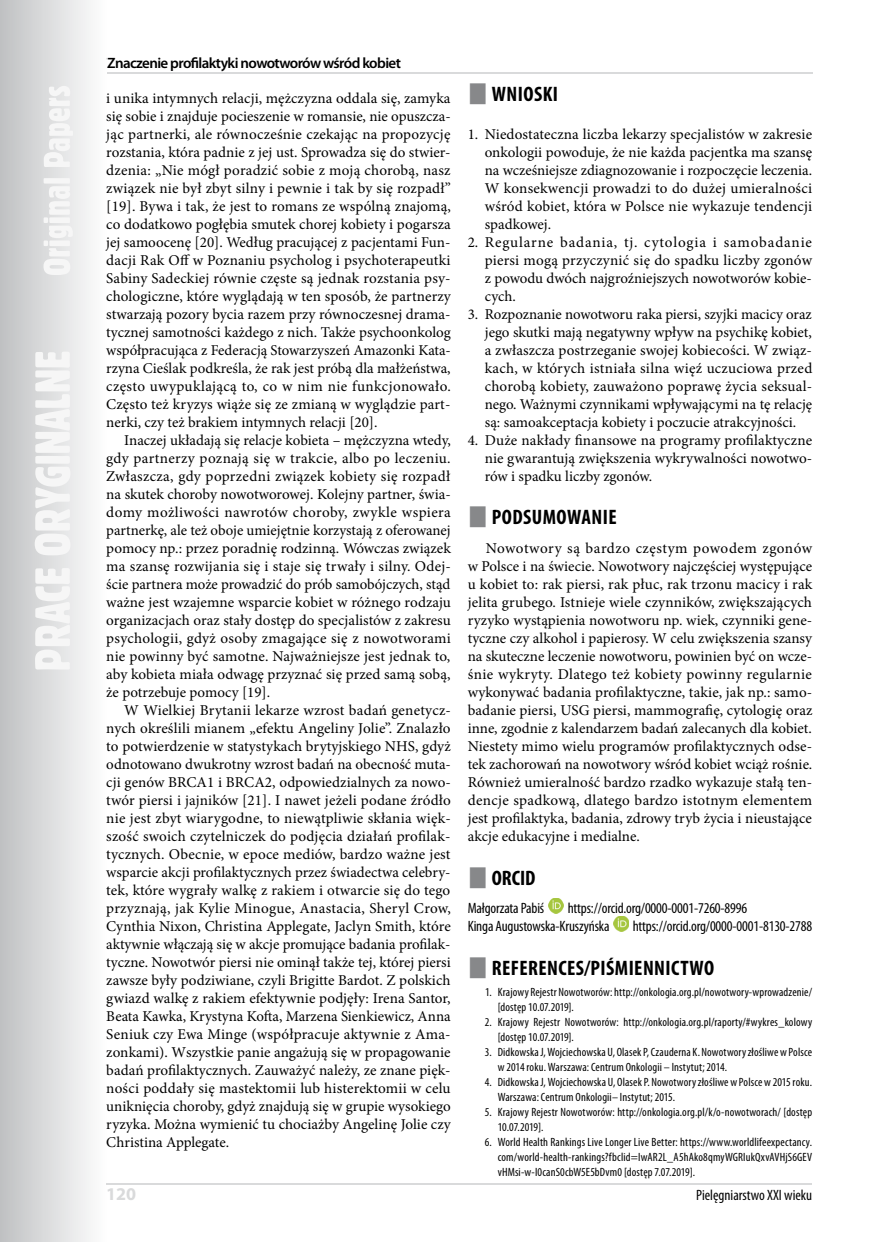
<style>
.page{position:relative;width:876px;height:1242px;background:#fff}
.page>*{position:absolute;margin:0;border:0;box-sizing:border-box;transform-origin:0 0}
.t1{font:700 condensed 21px "Myriad Pro";letter-spacing:.02em;color:#000}
.t2{font:700 18px "Myriad Pro";color:#d9dadb}
.t3{font:15px/18px "Minion Pro";color:#000;text-align:justify}
.t4{font:condensed 15px/18px "Myriad Pro";letter-spacing:-.01em;color:#000}
.t5{font:600 15px "Myriad Pro";letter-spacing:-.005em;color:#000}
.t6{font:600 15px "Myriad Pro";letter-spacing:-.025em;color:#000}
.t7{font:condensed 12px/15px "Myriad Pro";letter-spacing:.01em;color:#000}
</style>
<div class="page">
<div style="left:0;top:0;width:107px;height:1242px;background:linear-gradient(to right,#c0c1c3,#feffff)"></div>
<hr style="left:106px;top:0;width:2px;height:1242px;background:#fefefe">
<svg style="left:35px;top:86px;width:38px;height:583px"></svg>
<hr style="left:106px;top:1183px;width:706px;height:2px;background:#d9dadb">
<hr style="left:107px;top:72px;width:705px;height:2px;background:#d9dadb">
<img style="left:549px;top:898px;width:14px;height:15px">
<img style="left:614px;top:916px;width:15px;height:15px">
<p class="t6" style="left:107px;top:53px;width:295px">Znaczenie profilaktyki nowotworów wśród kobiet</p>
<p class="t5" style="left:107px;top:53px;width:347px">The importance of ca cers prophylaxis among women</p>
<p class="t3" style="left:106px;top:89px;width:346px">i unika intymnych relacji, mężczyzna oddala się, zamyka się sobie i znajduje pocieszenie w romansie, nie opuszcza&shy;jąc partnerki, ale równocześnie czekając na propozycję rozstania, która padnie z jej ust. Sprowadza się do stwier&shy;dzenia: „Nie mógł poradzić sobie z moją chorobą, nasz związek nie był zbyt silny i pewnie i tak by się rozpadł” [19]. Bywa i tak, że jest to romans ze wspólną znajomą, co dodatkowo pogłębia smutek chorej kobiety i pogarsza jej samoocenę [20]. Według pracującej z pacjentami Fun&shy;dacji Rak Off w Poznaniu psycholog i psychoterapeutki Sabiny Sadeckiej równie częste są jednak rozstania psy&shy;chologiczne, które wyglądają w ten sposób, że partnerzy stwarzają pozory bycia razem przy równoczesnej drama&shy;tycznej samotności każdego z nich. Także psychoonkolog współpracująca z Federacją Stowarzyszeń Amazonki Kata&shy;rzyna Cieślak podkreśla, że rak jest próbą dla małżeństwa, często uwypuklającą to, co w nim nie funkcjonowało.<br>Często też kryzys wiąże się ze zmianą w wyglądzie part&shy;nerki, czy też brakiem intymnych relacji [20].</p>
<p class="t3" style="left:106px;top:431px;width:346px;text-indent:18px">Inaczej układają się relacje kobieta – mężczyzna wtedy, gdy partnerzy poznają się w trakcie, albo po leczeniu.<br>Zwłaszcza, gdy poprzedni związek kobiety się rozpadł na skutek choroby nowotworowej. Kolejny partner, świa&shy;domy możliwości nawrotów choroby, zwykle wspiera partnerkę, ale też oboje umiejętnie korzystają z oferowanej pomocy np.: przez poradnię rodzinną. Wówczas związek ma szansę rozwijania się i staje się trwały i silny. Odej&shy;ście partnera może prowadzić do prób samobójczych, stąd ważne jest wzajemne wsparcie kobiet w różnego rodzaju organizacjach oraz stały dostęp do specjalistów z zakresu psychologii, gdyż osoby zmagające się z nowotworami nie powinny być samotne. Najważniejsze jest jednak to, aby kobieta miała odwagę przyznać się przed samą sobą, że potrzebuje pomocy [19].</p>
<p class="t3" style="left:106px;top:701px;width:346px;text-indent:18px">W Wielkiej Brytanii lekarze wzrost badań genetycz&shy;nych określili mianem „efektu Angeliny Jolie”. Znalazło to potwierdzenie w statystykach brytyjskiego NHS, gdyż odnotowano dwukrotny wzrost badań na obecność muta&shy;cji genów BRCA1 i BRCA2, odpowiedzialnych za nowo&shy;twór piersi i jajników [21]. I nawet jeżeli podane źródło nie jest zbyt wiarygodne, to niewątpliwie skłania więk&shy;szość swoich czytelniczek do podjęcia działań profilak&shy;tycznych. Obecnie, w epoce mediów, bardzo ważne jest wsparcie akcji profilaktycznych przez świadectwa celebry&shy;tek, które wygrały walkę z rakiem i otwarcie się do tego przyznają, jak Kylie Minogue, Anastacia, Sheryl Crow, Cynthia Nixon, Christina Applegate, Jaclyn Smith, które aktywnie włączają się w akcje promujące badania profilak&shy;tyczne. Nowotwór piersi nie ominął także tej, której piersi zawsze były podziwiane, czyli Brigitte Bardot. Z polskich gwiazd walkę z rakiem efektywnie podjęły: Irena Santor, Beata Kawka, Krystyna Kofta, Marzena Sienkiewicz, Anna Seniuk czy Ewa Minge (współpracuje aktywnie z Ama&shy;zonkami). Wszystkie panie angażują się w propagowanie badań profilaktycznych. Zauważyć należy, ze znane pięk&shy;ności poddały się mastektomii lub histerektomii w celu uniknięcia choroby, gdyż znajdują się w grupie wysokiego ryzyka. Można wymienić tu chociażby Angelinę Jolie czy Christina Applegate.</p>
<h1 class="t1" style="left:492px;top:81px;width:68px">WNIOSKI</h1>
<p class="t3" style="left:485px;top:125px;width:329px;text-indent:-17px">1. Niedostateczna liczba lekarzy specjalistów w zakresie onkologii powoduje, że nie każda pacjentka ma szansę na wcześniejsze zdiagnozowanie i rozpoczęcie leczenia.<br>W konsekwencji prowadzi to do dużej umieralności wśród kobiet, która w Polsce nie wykazuje tendencji spadkowej.</p>
<p class="t3" style="left:485px;top:233px;width:329px;text-indent:-17px">2. Regularne badania, tj. cytologia i samobadanie piersi mogą przyczynić się do spadku liczby zgonów z powodu dwóch najgroźniejszych nowotworów kobie&shy;cych.</p>
<p class="t3" style="left:485px;top:305px;width:329px;text-indent:-17px">3. Rozpoznanie nowotworu raka piersi, szyjki macicy oraz jego skutki mają negatywny wpływ na psychikę kobiet, a zwłaszcza postrzeganie swojej kobiecości. W związ&shy;kach, w których istniała silna więź uczuciowa przed chorobą kobiety, zauważono poprawę życia seksual&shy;nego. Ważnymi czynnikami wpływającymi na tę relację są: samoakceptacja kobiety i poczucie atrakcyjności.</p>
<p class="t3" style="left:485px;top:431px;width:329px;text-indent:-17px">4. Duże nakłady finansowe na programy profilaktyczne nie gwarantują zwiększenia wykrywalności nowotwo&shy;rów i spadku liczby zgonów.</p>
<h1 class="t1" style="left:492px;top:504px;width:126px">PODSUMOWANIE</h1>
<p class="t3" style="left:468px;top:539px;width:346px;text-indent:18px">Nowotwory są bardzo częstym powodem zgonów w Polsce i na świecie. Nowotwory najczęściej występujące u kobiet to: rak piersi, rak płuc, rak trzonu macicy i rak jelita grubego. Istnieje wiele czynników, zwiększających ryzyko wystąpienia nowotworu np. wiek, czynniki gene&shy;tyczne czy alkohol i papierosy. W celu zwiększenia szansy na skuteczne leczenie nowotworu, powinien być on wcze&shy;śnie wykryty. Dlatego też kobiety powinny regularnie wykonywać badania profilaktyczne, takie, jak np.: samo&shy;badanie piersi, USG piersi, mammografię, cytologię oraz inne, zgodnie z kalendarzem badań zalecanych dla kobiet.<br>Niestety mimo wielu programów profilaktycznych odse&shy;tek zachorowań na nowotwory wśród kobiet wciąż rośnie.<br>Również umieralność bardzo rzadko wykazuje stałą ten&shy;dencje spadkową, dlatego bardzo istotnym elementem jest profilaktyka, badania, zdrowy tryb życia i nieustające akcje edukacyjne i medialne.</p>
<h1 class="t1" style="left:492px;top:864px;width:45px">ORCID</h1>
<p class="t4" style="left:468px;top:899px;width:78px">Małgorzata Pabiś</p>
<p class="t4" style="left:468px;top:899px;width:281px;text-indent:100px">https://orcid.org/0000-0001-7260-8996<br>Kinga Augustowska-Kruszyńska</p>
<p class="t4" style="left:633px;top:917px;width:181px">https://orcid.org/0000-0001-8130-2788</p>
<h1 class="t1" style="left:492px;top:954px;width:224px">REFERENCES/PIŚMIENNICTWO</h1>
<p class="t7" style="left:498px;top:984px;width:316px;text-indent:-13px">1. Krajowy Rejestr Nowotworów: http://onkologia.org.pl/nowotwory-wprowadzenie/ [dostęp 10.07.2019].</p>
<p class="t7" style="left:498px;top:1014px;width:316px;text-indent:-13px">2. Krajowy Rejestr Nowotworów: http://onkologia.org.pl/raporty/#wykres_kolowy [dostęp 10.07.2019].</p>
<p class="t7" style="left:498px;top:1044px;width:316px;text-indent:-13px">3. Didkowska J, Wojciechowska U, Olasek P, Czauderna K. Nowotwory złośliwe w Polsce w 2014 roku. Warszawa: Centrum Onkologii – Instytut; 2014.</p>
<p class="t7" style="left:498px;top:1074px;width:316px;text-indent:-13px">4. Didkowska J, Wojciechowska U, Olasek P. Nowotwory złośliwe w Polsce w 2015 roku.<br>Warszawa: Centrum Onkologii– Instytut; 2015.</p>
<p class="t7" style="left:498px;top:1104px;width:316px;text-indent:-13px">5. Krajowy Rejestr Nowotworów: http://onkologia.org.pl/k/o-nowotworach/ [dostęp<br>10.07.2019].</p>
<p class="t7" style="left:498px;top:1134px;width:316px;text-align:justify;text-indent:-13px">6. World Health Rankings Live Longer Live Better: https://www.worldlifeexpectancy. com/world-health-rankings?fbclid=IwAR2L_A5hAko8qmyWGRIukQxvAVHjS6GEV vHMsi-w-I0canS0cbW5E5bDvm0 [dostęp 7.07.2019].</p>
<p class="t2" style="left:106px;top:1182px;width:31px">120</p>
<p class="t4" style="left:696px;top:1186px;width:118px">Pielęgniarstwo XXI wieku</p>
</div>
